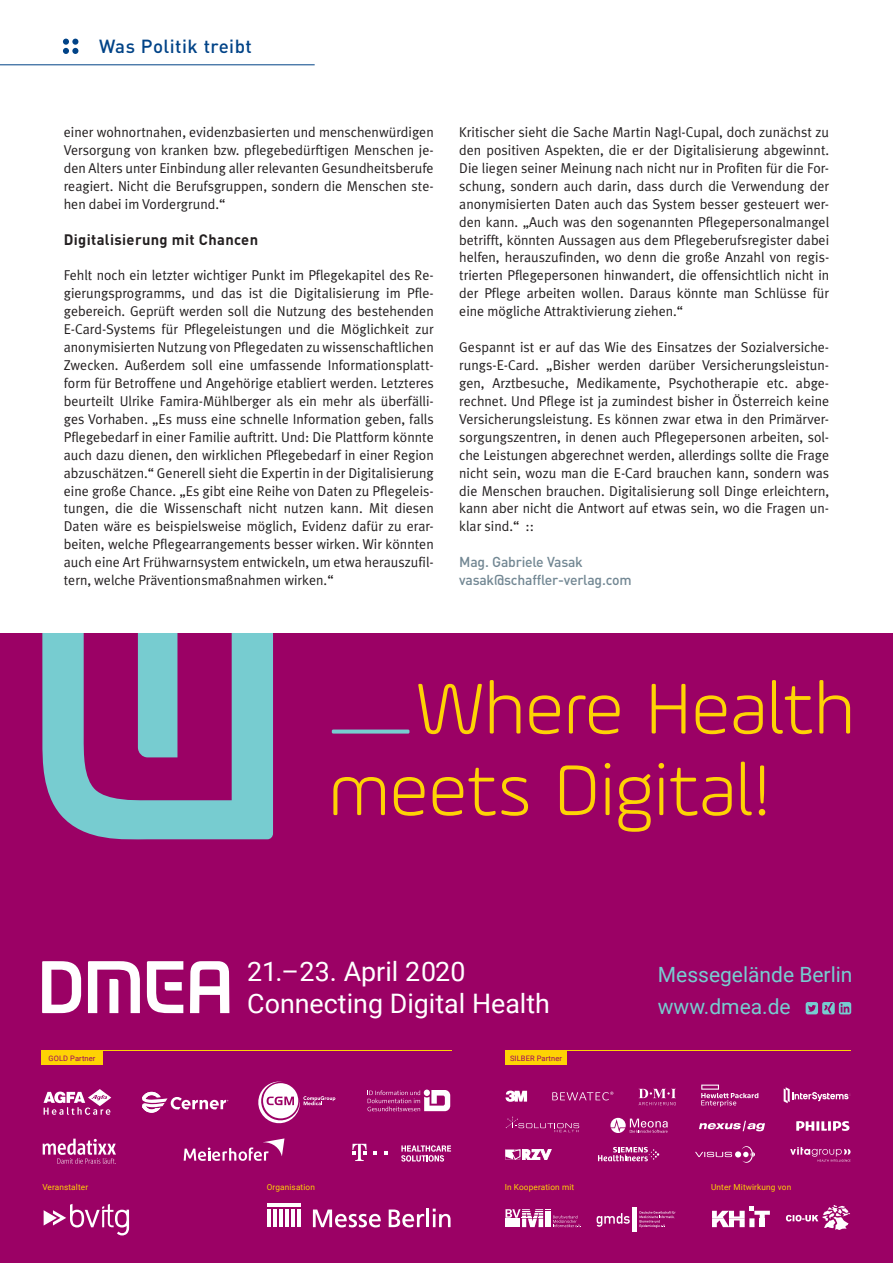
<style>
.page{position:relative;width:893px;height:1263px;background:#fff}
.page>*{position:absolute;margin:0;border:0;box-sizing:border-box;transform-origin:0 0}
.t1{font:300 76.35px/81.6px "Ample Soft";color:#fed304}
.t2{font:26.85px/32.2px "Roboto";color:#fff}
.t3{font:21px "Roboto";color:#77ccd0}
.t4{font:500 18.75px "DIN";letter-spacing:.025em;color:#014387}
.t5{font:700 15px "DIN";letter-spacing:.025em;color:#231f20}
.t6{font:14.25px/18px "Meta Plus Normal";color:#231f20;text-align:justify}
.t7{font:500 14.25px/18px "DIN";letter-spacing:-.015em;color:#728793}
.t8{font:8.25px "Roboto";letter-spacing:.015em;color:#fed304}
.t9{font:7.5px "Roboto";letter-spacing:.015em;color:#9b0165}
</style>
<div class="page">
<hr style="left:0;top:64px;width:315px;height:1px;background:#014387">
<svg style="left:63px;top:39px;width:15px;height:15px"></svg>
<div style="left:0;top:633px;width:893px;height:630px;background:#9b0165"></div>
<svg style="left:505px;top:1209px;width:76px;height:19px"></svg>
<svg style="left:712px;top:1206px;width:58px;height:21px"></svg>
<svg style="left:640px;top:1211px;width:36px;height:17px"></svg>
<hr style="left:632px;top:1207px;width:4px;height:25px;background:#fff">
<svg style="left:597px;top:1213px;width:33px;height:14px"></svg>
<svg style="left:786px;top:1205px;width:64px;height:25px"></svg>
<svg style="left:44px;top:1204px;width:85px;height:31px"></svg>
<hr style="left:426px;top:1208px;width:3px;height:19px;background:#fff">
<svg style="left:433px;top:1208px;width:18px;height:19px"></svg>
<svg style="left:389px;top:1209px;width:35px;height:18px"></svg>
<svg style="left:313px;top:1209px;width:68px;height:18px"></svg>
<hr style="left:268px;top:1203px;width:33px;height:4px;background:#fff">
<hr style="left:268px;top:1210px;width:3px;height:17px;background:#fff">
<hr style="left:274px;top:1210px;width:3px;height:17px;background:#fff">
<hr style="left:280px;top:1210px;width:3px;height:17px;background:#fff">
<hr style="left:286px;top:1210px;width:3px;height:17px;background:#fff">
<hr style="left:292px;top:1210px;width:3px;height:17px;background:#fff">
<hr style="left:298px;top:1210px;width:3px;height:17px;background:#fff">
<svg style="left:42px;top:633px;width:231px;height:207px"></svg>
<div style="left:138px;top:633px;width:39px;height:124px;background:#77ccd0"></div>
<div style="left:505px;top:1050px;width:61px;height:15px;background:#fed304"></div>
<div style="left:42px;top:1050px;width:61px;height:15px;background:#fed304"></div>
<svg style="left:44px;top:1089px;width:67px;height:25px"></svg>
<svg style="left:142px;top:1092px;width:86px;height:21px"></svg>
<svg style="left:367px;top:1090px;width:83px;height:21px"></svg>
<svg style="left:184px;top:1138px;width:100px;height:23px"></svg>
<svg style="left:373px;top:1152px;width:4px;height:3px"></svg>
<svg style="left:352px;top:1144px;width:14px;height:17px"></svg>
<svg style="left:401px;top:1145px;width:50px;height:16px"></svg>
<svg style="left:43px;top:1138px;width:73px;height:26px"></svg>
<svg style="left:784px;top:1087px;width:67px;height:16px"></svg>
<svg style="left:639px;top:1089px;width:37px;height:16px"></svg>
<svg style="left:699px;top:1121px;width:66px;height:10px"></svg>
<svg style="left:796px;top:1121px;width:53px;height:10px"></svg>
<svg style="left:505px;top:1149px;width:46px;height:11px"></svg>
<svg style="left:695px;top:1146px;width:60px;height:17px"></svg>
<svg style="left:506px;top:1117px;width:73px;height:15px"></svg>
<svg style="left:598px;top:1147px;width:61px;height:14px"></svg>
<svg style="left:552px;top:1092px;width:61px;height:8px"></svg>
<svg style="left:258px;top:1081px;width:77px;height:43px"></svg>
<svg style="left:42px;top:961px;width:39px;height:52px"></svg>
<svg style="left:190px;top:961px;width:39px;height:52px"></svg>
<svg style="left:146px;top:961px;width:37px;height:52px"></svg>
<svg style="left:88px;top:961px;width:52px;height:52px"></svg>
<hr style="left:42px;top:1050px;width:409px;height:1px;background:#fed304">
<svg style="left:610px;top:1118px;width:58px;height:15px"></svg>
<svg style="left:806px;top:1002px;width:45px;height:12px"></svg>
<svg style="left:790px;top:1147px;width:60px;height:15px"></svg>
<svg style="left:506px;top:1090px;width:21px;height:12px"></svg>
<svg style="left:701px;top:1084px;width:57px;height:23px"></svg>
<hr style="left:505px;top:1050px;width:345px;height:1px;background:#fed304">
<svg style="left:332px;top:729px;width:77px;height:4px"></svg>
<h3 class="t4" style="left:99px;top:35px;width:154px">Was Politik treibt</h3>
<p class="t6" style="left:64px;top:123px;width:371px">einer wohnortnahen, evidenzbasierten und menschenwürdigen Versorgung von kranken bzw. pflegebedürftigen Menschen je&shy;den Alters unter Einbindung aller relevanten Gesundheitsberufe reagiert. Nicht die Berufsgruppen, sondern die Menschen ste&shy;hen dabei im Vordergrund.“</p>
<p class="t5" style="left:64px;top:229px;width:196px">Digitalisierung mit Chancen</p>
<p class="t6" style="left:64px;top:266px;width:371px">Fehlt noch ein letzter wichtiger Punkt im Pflegekapitel des Re&shy;gierungsprogramms, und das ist die Digitalisierung im Pfle&shy;gebereich. Geprüft werden soll die Nutzung des bestehenden E-Card-Systems für Pflegeleistungen und die Möglichkeit zur anonymisierten Nutzung von Pflegedaten zu wissenschaftlichen Zwecken. Außerdem soll eine umfassende Informationsplatt&shy;form für Betroffene und Angehörige etabliert werden. Letzteres beurteilt Ulrike Famira-Mühlberger als ein mehr als überfälli&shy;ges Vorhaben. „Es muss eine schnelle Information geben, falls Pflegebedarf in einer Familie auftritt. Und: Die Plattform könnte auch dazu dienen, den wirklichen Pflegebedarf in einer Region abzuschätzen.“ Generell sieht die Expertin in der Digitalisierung eine große Chance. „Es gibt eine Reihe von Daten zu Pflegeleis&shy;tungen, die die Wissenschaft nicht nutzen kann. Mit diesen Daten wäre es beispielsweise möglich, Evidenz dafür zu erar&shy;beiten, welche Pflegearrangements besser wirken. Wir könnten auch eine Art Frühwarnsystem entwickeln, um etwa herauszufil&shy;tern, welche Präventionsmaßnahmen wirken.“</p>
<p class="t6" style="left:459px;top:123px;width:371px">Kritischer sieht die Sache Martin Nagl-Cupal, doch zunächst zu den positiven Aspekten, die er der Digitalisierung abgewinnt.<br>Die liegen seiner Meinung nach nicht nur in Profiten für die For&shy;schung, sondern auch darin, dass durch die Verwendung der anonymisierten Daten auch das System besser gesteuert wer&shy;den kann. „Auch was den sogenannten Pflegepersonalmangel betrifft, könnten Aussagen aus dem Pflegeberufsregister dabei helfen, herauszufinden, wo denn die große Anzahl von regis&shy;trierten Pflegepersonen hinwandert, die offensichtlich nicht in der Pflege arbeiten wollen. Daraus könnte man Schlüsse für eine mögliche Attraktivierung ziehen.“</p>
<p class="t6" style="left:459px;top:338px;width:371px">Gespannt ist er auf das Wie des Einsatzes der Sozialversiche&shy;rungs-E-Card. „Bisher werden darüber Versicherungsleistun&shy;gen, Arztbesuche, Medikamente, Psychotherapie etc. abge&shy;rechnet. Und Pflege ist ja zumindest bisher in Österreich keine Versicherungsleistung. Es können zwar etwa in den Primärver&shy;sorgungszentren, in denen auch Pflegepersonen arbeiten, sol&shy;che Leistungen abgerechnet werden, allerdings sollte die Frage nicht sein, wozu man die E-Card brauchen kann, sondern was die Menschen brauchen. Digitalisierung soll Dinge erleichtern, kann aber nicht die Antwort auf etwas sein, wo die Fragen un&shy;klar sind.“ ::</p>
<p class="t7" style="left:459px;top:553px;width:174px">Mag. Gabriele Vasak vasak@schaffler-verlag.com</p>
<h1 class="t1" style="left:329px;top:667px;width:528px;text-indent:87px">Where Health meets Digital!</h1>
<h2 class="t2" style="left:247px;top:954px;width:304px">21.–23. April 2020<br>Connecting Digital Health</h2>
<p class="t9" style="left:49px;top:1052px;width:48px">GOLD Partner</p>
<p class="t9" style="left:510px;top:1052px;width:53px">SILBER Partner</p>
<h3 class="t3" style="left:658px;top:960px;width:196px">Messegelände Berlin</h3>
<h3 class="t3" style="left:658px;top:991px;width:134px">www.dmea.de</h3>
<p class="t8" style="left:42px;top:1181px;width:47px">Veranstalter</p>
<p class="t8" style="left:267px;top:1181px;width:50px">Organisation</p>
<p class="t8" style="left:505px;top:1181px;width:71px">In Kooperation mit</p>
<p class="t8" style="left:711px;top:1181px;width:82px">Unter Mitwirkung von</p>
</div>
